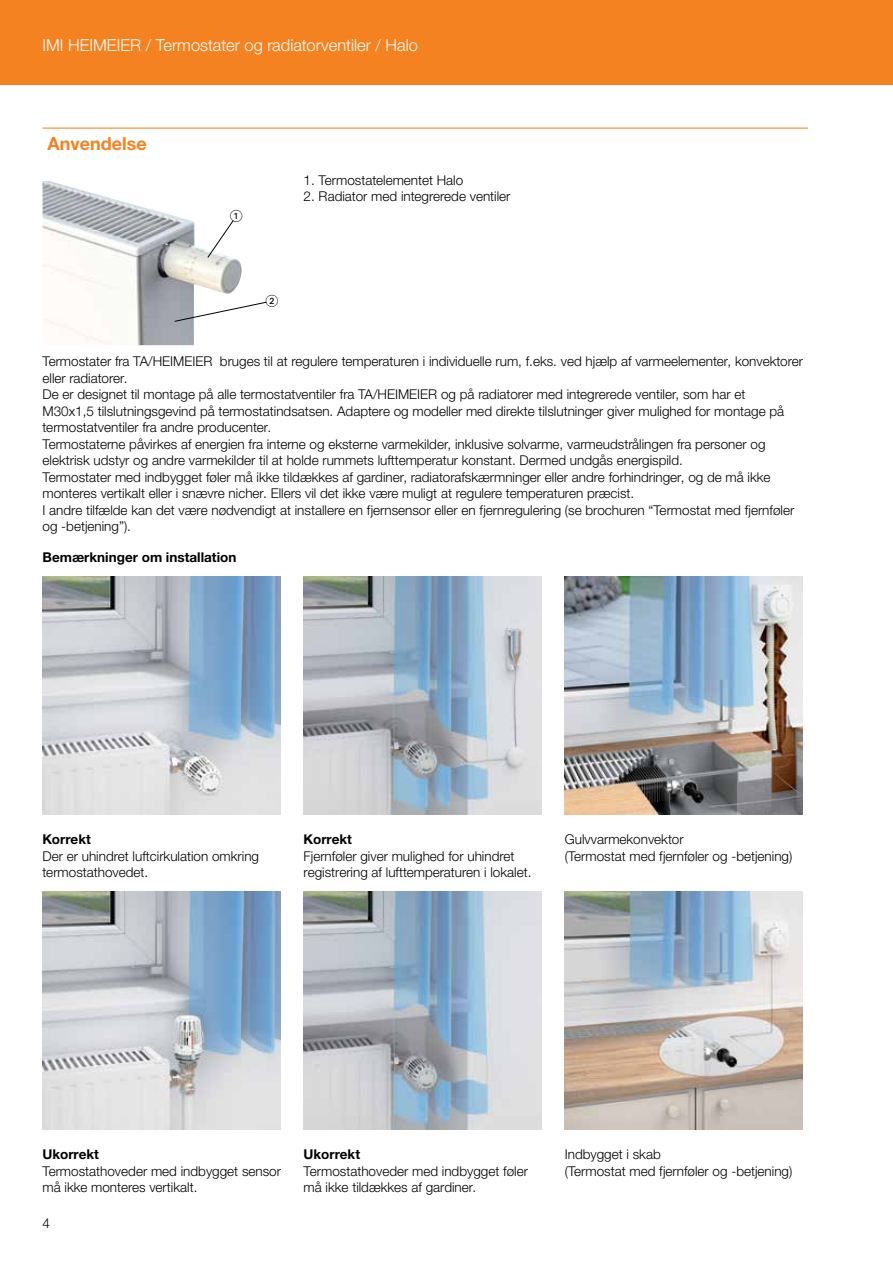
<style>
.page{position:relative;width:893px;height:1263px;background:#fff}
.page>*{position:absolute;margin:0;border:0;box-sizing:border-box;transform-origin:0 0}
.t1{font:700 18px "Helvetica Neue LTW1 G";color:#f58220}
.t2{font:300 16.5px "Helvetica Neue LTW1 G";color:#fff}
.t3{font:300 13.5px/16.5px "Helvetica Neue LTW1 G";color:#000}
.t4{font:700 13.5px "Helvetica Neue LTW1 G";color:#000}
</style>
<div class="page">
<div style="left:0;top:0;width:893px;height:85px;background:#f58220"></div>
<hr style="left:43px;top:128px;width:765px;height:1px;background:#f58220">
<img style="left:43px;top:181px;width:199px;height:164px">
<img style="left:43px;top:576px;width:238px;height:238px">
<img style="left:43px;top:891px;width:238px;height:238px">
<img style="left:304px;top:576px;width:238px;height:238px">
<img style="left:304px;top:891px;width:238px;height:238px">
<img style="left:565px;top:576px;width:238px;height:238px">
<img style="left:565px;top:891px;width:238px;height:238px">
<svg style="left:207px;top:209px;width:35px;height:49px"></svg>
<svg style="left:174px;top:295px;width:93px;height:27px"></svg>
<p class="t2" style="left:43px;top:35px;width:377px">IMI HEIMEIER / Termostater og radiatorventiler / Halo</p>
<h1 class="t1" style="left:48px;top:132px;width:101px">Anvendelse</h1>
<p class="t3" style="left:304px;top:172px;width:161px">1. Termostatelementet Halo</p>
<p class="t3" style="left:304px;top:188px;width:208px">2. Radiator med integrerede ventiler</p>
<p class="t3" style="left:43px;top:353px;width:762px">Termostater fra TA/HEIMEIER bruges til at regulere temperaturen i individuelle rum, f.eks. ved hjælp af varmeelementer, konvektorer eller radiatorer.<br>De er designet til montage på alle termostatventiler fra TA/HEIMEIER og på radiatorer med integrerede ventiler, som har et<br>M30x1,5 tilslutningsgevind på termostatindsatsen. Adaptere og modeller med direkte tilslutninger giver mulighed for montage på termostatventiler fra andre producenter.<br>Termostaterne påvirkes af energien fra interne og eksterne varmekilder, inklusive solvarme, varmeudstrålingen fra personer og elektrisk udstyr og andre varmekilder til at holde rummets lufttemperatur konstant. Dermed undgås energispild.<br>Termostater med indbygget føler må ikke tildækkes af gardiner, radiatorafskærmninger eller andre forhindringer, og de må ikke monteres vertikalt eller i snævre nicher. Ellers vil det ikke være muligt at regulere temperaturen præcist.<br>I andre tilfælde kan det være nødvendigt at installere en fjernsensor eller en fjernregulering (se brochuren “Termostat med fjernføler og -betjening”).</p>
<p class="t4" style="left:43px;top:549px;width:195px">Bemærkninger om installation</p>
<p class="t4" style="left:43px;top:831px;width:50px">Korrekt</p>
<p class="t3" style="left:43px;top:848px;width:218px">Der er uhindret luftcirkulation omkring termostathovedet.</p>
<p class="t4" style="left:304px;top:831px;width:50px">Korrekt</p>
<p class="t3" style="left:304px;top:848px;width:229px">Fjernføler giver mulighed for uhindret registrering af lufttemperaturen i lokalet.</p>
<p class="t3" style="left:565px;top:831px;width:229px">Gulvvarmekonvektor<br>(Termostat med fjernføler og -betjening)</p>
<p class="t4" style="left:43px;top:1146px;width:58px">Ukorrekt</p>
<p class="t3" style="left:43px;top:1163px;width:240px">Termostathoveder med indbygget sensor må ikke monteres vertikalt.</p>
<p class="t3" style="left:43px;top:1215px;width:9px">4</p>
<p class="t4" style="left:304px;top:1146px;width:58px">Ukorrekt</p>
<p class="t3" style="left:304px;top:1163px;width:226px">Termostathoveder med indbygget føler må ikke tildækkes af gardiner.</p>
<p class="t3" style="left:565px;top:1146px;width:229px">Indbygget i skab<br>(Termostat med fjernføler og -betjening)</p>
</div>
